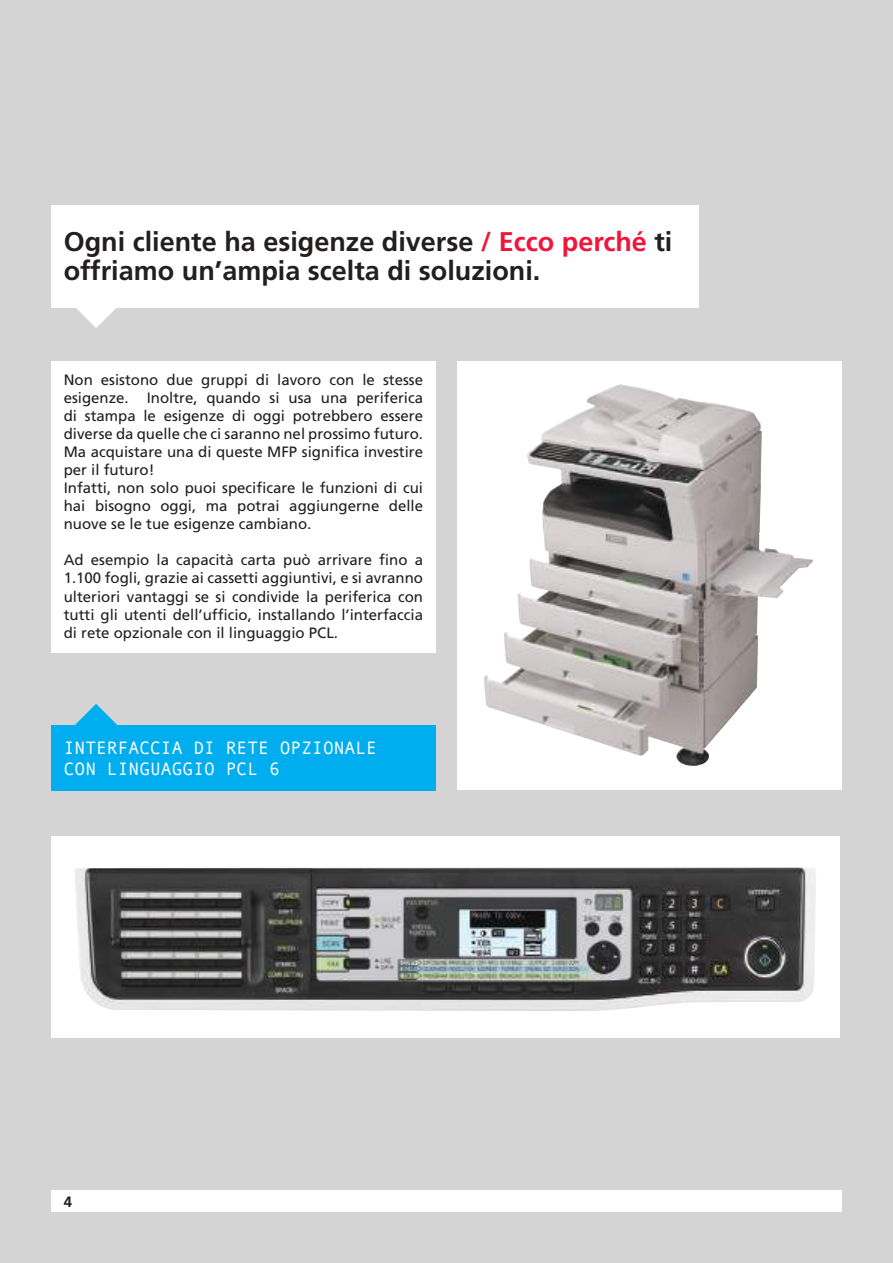
<style>
.page{position:relative;width:893px;height:1263px;background:#d5d4d5}
.page>*{position:absolute;margin:0;border:0;box-sizing:border-box;transform-origin:0 0}
.t1{font:700 27px/28.5px "Frutiger";color:#241f1f}
.t2{font:18px/21px "Andale Mono";color:#fff}
.t3{font:15px/18px "Frutiger";color:#241f1f}
.t4{font:700 15px "Frutiger";color:#241f1f}
.s1{color:#ef153b}
</style>
<div class="page">
<div style="left:51px;top:1191px;width:791px;height:21px;background:#fff"></div>
<div style="left:51px;top:205px;width:647px;height:102px;background:#fff"></div>
<svg style="left:71px;top:307px;width:51px;height:21px"></svg>
<div style="left:51px;top:361px;width:385px;height:292px;background:#fff"></div>
<div style="left:457px;top:361px;width:385px;height:429px;background:#fff"></div>
<img style="left:484px;top:384px;width:274px;height:382px">
<div style="left:51px;top:725px;width:385px;height:66px;background:#00aeef"></div>
<svg style="left:75px;top:704px;width:43px;height:21px"></svg>
<div style="left:51px;top:836px;width:788px;height:201px;background:#fff"></div>
<img style="left:74px;top:867px;width:742px;height:144px">
<h1 class="t1" style="left:64px;top:227px;width:610px">Ogni cliente ha esigenze diverse <span class="s1">/ Ecco perché</span> ti offriamo un’ampia scelta di soluzioni.</h1>
<p class="t3" style="left:64px;top:371px;width:361px">Non esistono due gruppi di lavoro con le stesse esigenze. Inoltre, quando si usa una periferica di stampa le esigenze di oggi potrebbero essere diverse da quelle che ci saranno nel prossimo futuro.<br>Ma acquistare una di queste MFP significa investire per il futuro!<br>Infatti, non solo puoi specificare le funzioni di cui hai bisogno oggi, ma potrai aggiungerne delle nuove se le tue esigenze cambiano.</p>
<p class="t3" style="left:64px;top:551px;width:361px;text-align:justify">Ad esempio la capacità carta può arrivare fino a 1.100 fogli, grazie ai cassetti aggiuntivi, e si avranno ulteriori vantaggi se si condivide la periferica con tutti gli utenti dell’ufficio, installando l’interfaccia di rete opzionale con il linguaggio PCL.</p>
<p class="t2" style="left:64px;top:736px;width:315px">INTERFACCIA DI RETE OPZIONALE<br>CON LINGUAGGIO PCL 6</p>
<p class="t4" style="left:64px;top:1193px;width:10px">4</p>
</div>
